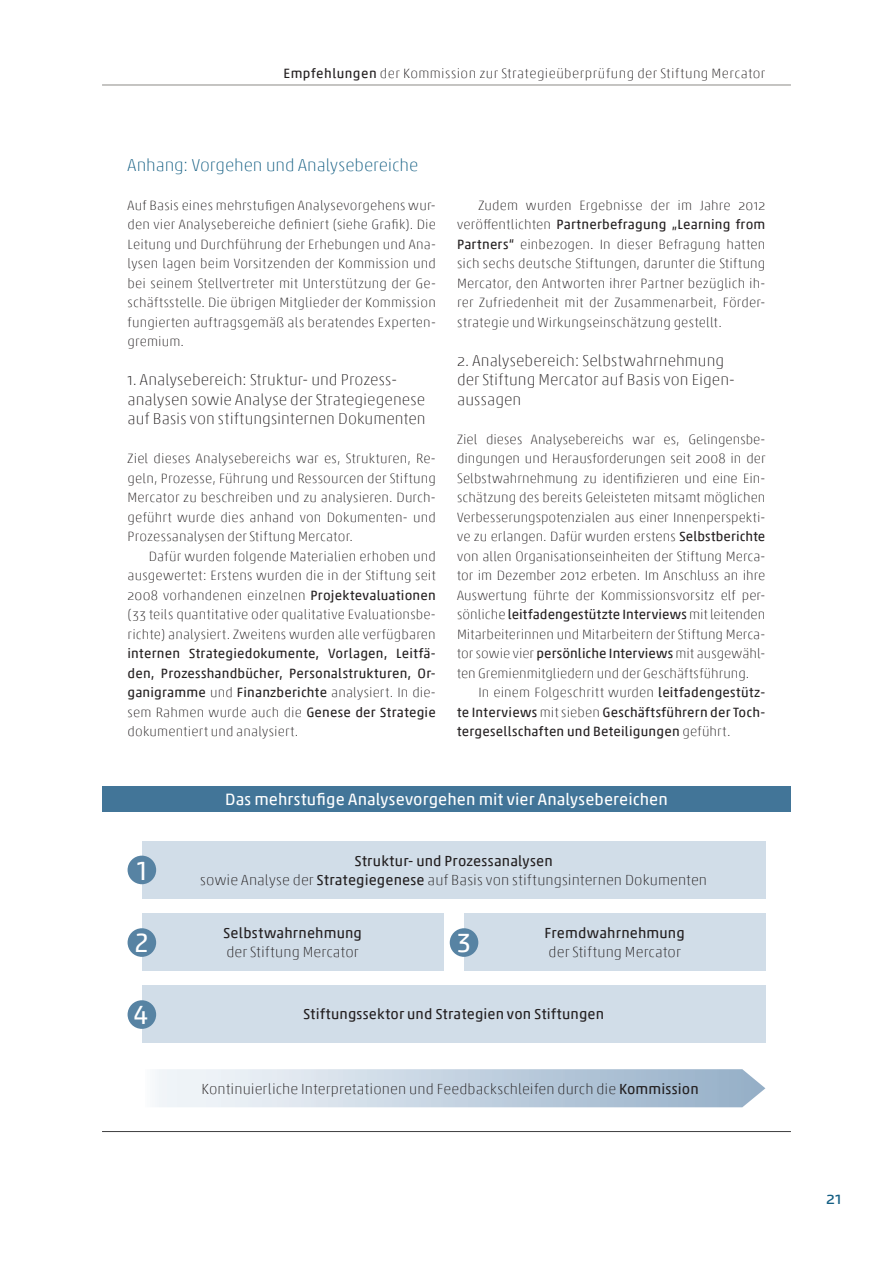
<style>
.page{position:relative;width:893px;height:1263px;background:#fff}
.page>*{position:absolute;margin:0;border:0;box-sizing:border-box;transform-origin:0 0}
.t1{font:26.4px "Akko Pro";color:#fff}
.t2{font:100 17.25px "Akko Pro";color:#135e83}
.t3{font:16.5px "Akko Pro";letter-spacing:.005em;color:#fff}
.t4{font:16.5px "Akko Pro";color:#135e83}
.t5{font:100 15.75px/19.5px "Akko Pro";letter-spacing:.005em;color:#231f20}
.t6{font:100 14.7px/19px "Akko Pro";letter-spacing:.01em;color:#231f20;text-align:center}
.t7{font:14.7px "Akko Pro";letter-spacing:.01em;color:#231f20}
.t8{font:100 13.5px/19.5px "Akko Pro";letter-spacing:.015em;color:#231f20;text-align:justify}
.t9{font:13.5px/19.5px "Akko Pro";letter-spacing:.015em;color:#231f20;text-align:justify}
.t10{font:100 13.5px "Akko Pro";letter-spacing:.035em;color:#231f20}
.s1{font-weight:400}
.s2{font-weight:100}
</style>
<div class="page">
<hr style="left:102px;top:85px;width:689px;height:1px;background:#8c8b87">
<div style="left:102px;top:786px;width:689px;height:26px;background:#427598"></div>
<div style="left:142px;top:841px;width:623px;height:57px;background:#d1dde8"></div>
<div style="left:142px;top:913px;width:301px;height:57px;background:#d1dde8"></div>
<div style="left:142px;top:985px;width:623px;height:57px;background:#d1dde8"></div>
<svg style="left:155px;top:1069px;width:610px;height:38px;background:#c6d4e2"></svg>
<div style="left:464px;top:913px;width:301px;height:57px;background:#d1dde8"></div>
<div style="left:128px;top:856px;width:28px;height:28px;background:#5783a3;border-radius:50%"></div>
<div style="left:128px;top:928px;width:28px;height:29px;background:#5783a3;border-radius:50%"></div>
<div style="left:128px;top:1000px;width:28px;height:29px;background:#5783a3;border-radius:50%"></div>
<div style="left:450px;top:928px;width:28px;height:29px;background:#5783a3;border-radius:50%"></div>
<hr style="left:102px;top:1131px;width:689px;height:1px;background:#3e3e3f">
<p class="t10" style="left:284px;top:65px;width:483px"><span class="s1">Empfehlungen</span> der Kommission zur Strategieüberprüfung der Stiftung Mercator</p>
<p class="t2" style="left:128px;top:154px;width:292px">Anhang: Vorgehen und Analysebereiche</p>
<p class="t8" style="left:128px;top:195px;width:310px">Auf Basis eines mehrstufigen Analysevorgehens wur&shy;den vier Analysebereiche definiert (siehe Grafik). Die Leitung und Durchführung der Erhebungen und Ana&shy;lysen lagen beim Vorsitzenden der Kommission und bei seinem Stellvertreter mit Unterstützung der Ge&shy;schäftsstelle. Die übrigen Mitglieder der Kommission fungierten auftragsgemäß als beratendes Experten&shy;gremium.</p>
<p class="t5" style="left:128px;top:370px;width:300px">1. Analysebereich: Struktur- und Prozess&shy;analysen sowie Analyse der Strategiegenese auf Basis von stiftungsinternen Dokumenten</p>
<p class="t8" style="left:128px;top:449px;width:310px">Ziel dieses Analysebereichs war es, Strukturen, Re&shy;geln, Prozesse, Führung und Ressourcen der Stiftung Mercator zu beschreiben und zu analysieren. Durch&shy;geführt wurde dies anhand von Dokumenten- und Prozessanalysen der Stiftung Mercator.</p>
<p class="t8" style="left:128px;top:546px;width:310px;text-indent:21px">Dafür wurden folgende Materialien erhoben und ausgewertet: Erstens wurden die in der Stiftung seit 2008 vorhandenen einzelnen <span class="s1">Projektevaluationen </span>(33 teils quantitative oder qualitative Evaluationsbe&shy;richte) analysiert. Zweitens wurden alle verfügbaren</p>
<p class="t9" style="left:128px;top:644px;width:310px">internen Strategiedokumente, Vorlagen, Leitfä&shy;den, Prozesshandbücher, Personalstrukturen, Or&shy;ganigramme <span class="s2">und</span> Finanzberichte <span class="s2">analysiert. In die&shy;sem Rahmen wurde auch die</span> Genese der Strategie <span class="s2">dokumentiert und analysiert.</span></p>
<p class="t8" style="left:457px;top:195px;width:310px;text-indent:21px">Zudem wurden Ergebnisse der im Jahre 2012 veröffentlichten <span class="s1">Partnerbefragung „Learning from Partners“</span> einbezogen. In dieser Befragung hatten sich sechs deutsche Stiftungen, darunter die Stiftung Mercator, den Antworten ihrer Partner bezüglich ih&shy;rer Zufriedenheit mit der Zusammenarbeit, Förder&shy;strategie und Wirkungseinschätzung gestellt.</p>
<p class="t5" style="left:457px;top:350px;width:277px">2. Analysebereich: Selbstwahrnehmung der Stiftung Mercator auf Basis von Eigen&shy;aussagen</p>
<p class="t8" style="left:457px;top:429px;width:310px">Ziel dieses Analysebereichs war es, Gelingensbe&shy;dingungen und Herausforderungen seit 2008 in der Selbstwahrnehmung zu identifizieren und eine Ein&shy;schätzung des bereits Geleisteten mitsamt möglichen Verbesserungspotenzialen aus einer Innenperspekti&shy;ve zu erlangen. Dafür wurden erstens <span class="s1">Selbstberichte </span>von allen Organisationseinheiten der Stiftung Merca&shy;tor im Dezember 2012 erbeten. Im Anschluss an ihre Auswertung führte der Kommissionsvorsitz elf per&shy;sönliche <span class="s1">leitfadengestützte Interviews</span> mit leitenden Mitarbeiterinnen und Mitarbeitern der Stiftung Merca&shy;tor sowie vier <span class="s1">persönliche Interviews</span> mit ausgewähl&shy;ten Gremienmitgliedern und der Geschäftsführung.</p>
<p class="t9" style="left:457px;top:683px;width:310px;text-indent:21px"><span class="s2">In einem Folgeschritt wurden</span> leitfadengestütz&shy;te Interviews <span class="s2">mit sieben</span> Geschäftsführern der Toch&shy;tergesellschaften und Beteiligungen <span class="s2">geführt.</span></p>
<h1 class="t1" style="left:137px;top:854px;width:13px">1</h1>
<h1 class="t1" style="left:135px;top:927px;width:16px">2</h1>
<h1 class="t1" style="left:133px;top:999px;width:16px">4</h1>
<p class="t3" style="left:225px;top:789px;width:444px">Das mehrstufige Analysevorgehen mit vier Analysebereichen</p>
<p class="t6" style="left:200px;top:851px;width:508px"><span class="s1">Struktur- und Prozessanalysen<br></span>sowie Analyse der <span class="s1">Strategiegenese</span> auf Basis von stiftungsinternen Dokumenten</p>
<p class="t7" style="left:223px;top:924px;width:140px">Selbstwahrnehmung</p>
<p class="t6" style="left:226px;top:942px;width:134px">der Stiftung Mercator</p>
<p class="t7" style="left:545px;top:924px;width:142px">Fremdwahrnehmung</p>
<p class="t6" style="left:549px;top:942px;width:134px">der Stiftung Mercator</p>
<h1 class="t1" style="left:457px;top:927px;width:16px">3</h1>
<p class="t7" style="left:303px;top:1005px;width:302px">Stiftungssektor und Strategien von Stiftungen</p>
<p class="t6" style="left:202px;top:1079px;width:499px">Kontinuierliche Interpretationen und Feedbackschleifen durch die <span class="s1">Kommission</span></p>
<p class="t4" style="left:826px;top:1188px;width:17px">21</p>
</div>
